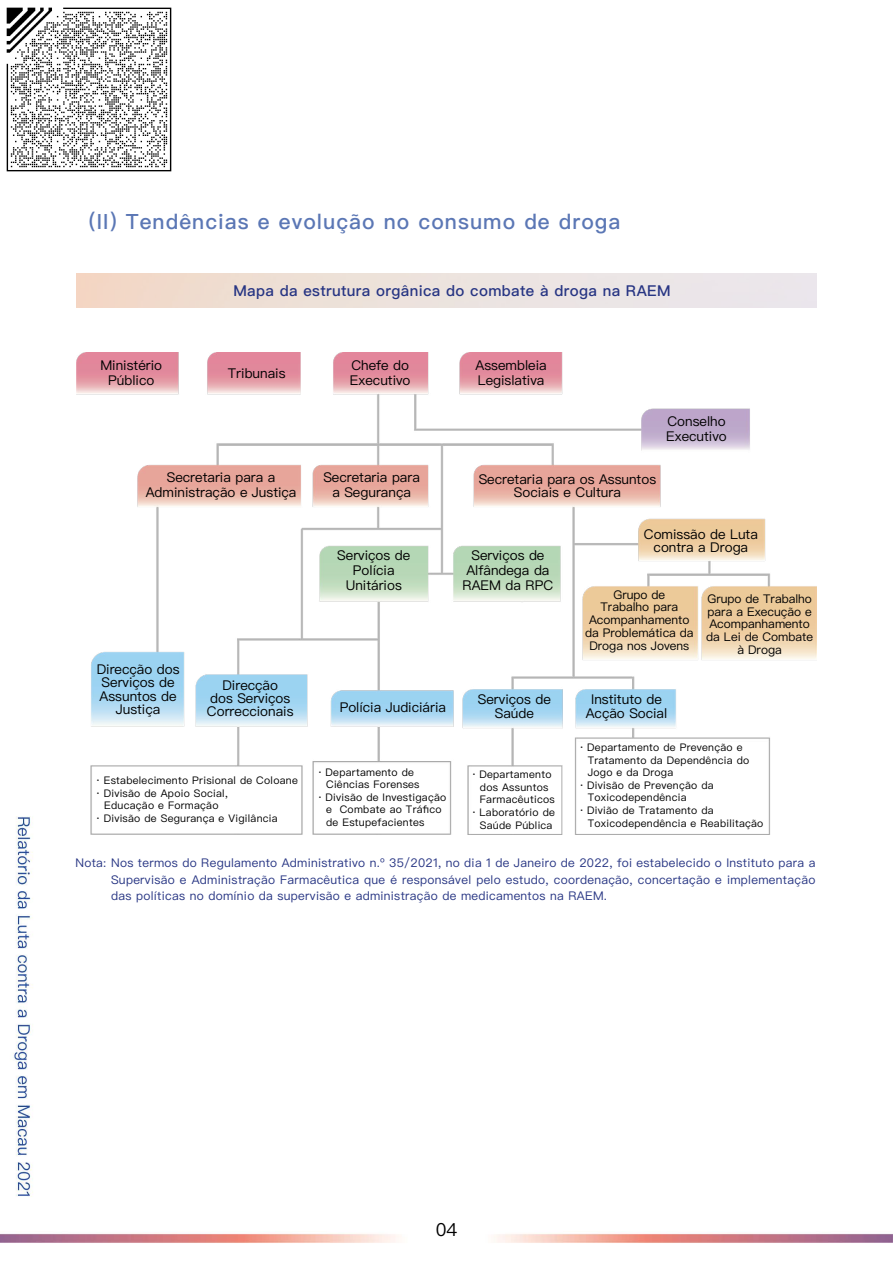
<style>
.page{position:relative;width:893px;height:1263px;background:#fff}
.page>*{position:absolute;margin:0;border:0;box-sizing:border-box;transform-origin:0 0}
.t1{font:500 21px "Ping Fang TC";letter-spacing:.05em;color:#5b77b5}
.t2{font:18px "Ping Fang HK";color:#000}
.t3{font:500 15px "Ping Fang TC";letter-spacing:.025em;color:#273583}
.t4{font:13.5px/15px "Ping Fang TC";color:#000;text-align:center}
.t5{font:12px/16.5px "Ping Fang TC";letter-spacing:.025em;color:#273583;text-align:justify}
.t6{font:12px/12.8px "Ping Fang TC";color:#000;text-align:center}
.t7{font:10.5px "Ping Fang TC";letter-spacing:.025em;color:#000}
</style>
<div class="page">
<img style="left:0;top:273px;width:893px;height:970px">
<img style="left:77px;top:352px;width:739px;height:483px">
<img style="left:77px;top:274px;width:739px;height:34px">
<img style="left:6px;top:7px;width:166px;height:165px">
<h1 class="t1" style="left:89px;top:208px;width:533px">(II) Tendências e evolução no consumo de droga</h1>
<h3 class="t3" style="left:233px;top:281px;width:439px">Mapa da estrutura orgânica do combate à droga na RAEM</h3>
<p class="t4" style="left:100px;top:357px;width:63px">Ministério<br>Público</p>
<p class="t4" style="left:228px;top:365px;width:59px">Tribunais</p>
<p class="t4" style="left:350px;top:357px;width:62px;text-align:left">Chefe do<br>Executivo</p>
<p class="t4" style="left:476px;top:358px;width:73px;text-align:left">Assembleia<br>Legislativa</p>
<p class="t4" style="left:666px;top:413px;width:62px;text-align:left">Conselho<br>Executivo</p>
<p class="t4" style="left:146px;top:469px;width:152px">Secretaria para a<br>Administração e Justiça</p>
<p class="t4" style="left:323px;top:470px;width:98px">Secretaria para a Segurança</p>
<p class="t4" style="left:479px;top:472px;width:179px;line-height:13.5px">Secretaria para os Assuntos<br>Sociais e Cultura</p>
<p class="t4" style="left:97px;top:663px;width:84px;line-height:13.2px">Direcção dos<br>Serviços de<br>Assuntos de<br>Justiça</p>
<p class="t4" style="left:207px;top:678px;width:88px;line-height:13.2px">Direcção<br>dos Serviços<br>Correccionais</p>
<p class="t7" style="left:93px;top:774px;width:206px">・Estabelecimento Prisional de Coloane</p>
<p class="t7" style="left:93px;top:786px;width:136px">・Divisão de Apoio Social,</p>
<p class="t7" style="left:104px;top:799px;width:116px">Educação e Formação</p>
<p class="t7" style="left:93px;top:812px;width:186px">・Divisão de Segurança e Vigilância</p>
<p class="t4" style="left:337px;top:548px;width:74px">Serviços de<br>Polícia<br>Unitários</p>
<p class="t4" style="left:463px;top:548px;width:92px">Serviços de<br>Alfândega da<br>RAEM da RPC</p>
<p class="t4" style="left:644px;top:527px;width:116px;line-height:13.5px">Comissão de Luta contra a Droga</p>
<p class="t6" style="left:585px;top:588px;width:110px">Grupo de<br>Trabalho para<br>Acompanhamento da Problemática da<br>Droga nos Jovens</p>
<p class="t6" style="left:706px;top:592px;width:108px">Grupo de Trabalho para a Execução e<br>Acompanhamento da Lei de Combate à Droga</p>
<p class="t4" style="left:478px;top:692px;width:74px;line-height:13.5px">Serviços de<br>Saúde</p>
<p class="t4" style="left:340px;top:699px;width:108px">Polícia Judiciária</p>
<p class="t4" style="left:586px;top:693px;width:83px;line-height:13.5px">Instituto de<br>Acção Social</p>
<p class="t7" style="left:315px;top:765px;width:101px">・Departamento de</p>
<p class="t7" style="left:326px;top:778px;width:95px">Ciências Forenses</p>
<p class="t7" style="left:315px;top:791px;width:133px">・Divisão de Investigação</p>
<p class="t7" style="left:326px;top:803px;width:117px">e Combate ao Tráfico</p>
<p class="t7" style="left:326px;top:816px;width:100px">de Estupefacientes</p>
<p class="t7" style="left:469px;top:768px;width:84px">・Departamento</p>
<p class="t7" style="left:480px;top:781px;width:70px">dos Assuntos</p>
<p class="t7" style="left:480px;top:793px;width:76px">Farmacêuticos</p>
<p class="t7" style="left:469px;top:806px;width:88px">・Laboratório de</p>
<p class="t7" style="left:480px;top:818px;width:74px">Saúde Pública</p>
<p class="t7" style="left:576px;top:741px;width:168px">・Departamento de Prevenção e</p>
<p class="t7" style="left:588px;top:753px;width:163px">Tratamento da Dependência do</p>
<p class="t7" style="left:588px;top:766px;width:87px">Jogo e da Droga</p>
<p class="t7" style="left:576px;top:779px;width:139px">・Divisão de Prevenção da</p>
<p class="t7" style="left:588px;top:791px;width:100px">Toxicodependência</p>
<p class="t7" style="left:576px;top:804px;width:139px">・Divião de Tratamento da</p>
<p class="t7" style="left:588px;top:816px;width:177px">Toxicodependência e Reabilitação</p>
<p class="t5" style="left:111px;top:855px;width:706px;text-indent:-36px">Nota: Nos termos do Regulamento Administrativo n.º 35/2021, no dia 1 de Janeiro de 2022, foi estabelecido o Instituto para a Supervisão e Administração Farmacêutica que é responsável pelo estudo, coordenação, concertação e implementação das políticas no domínio da supervisão e administração de medicamentos na RAEM.</p>
<h2 class="t2" style="left:436px;top:1218px;width:23px">04</h2>
</div>
